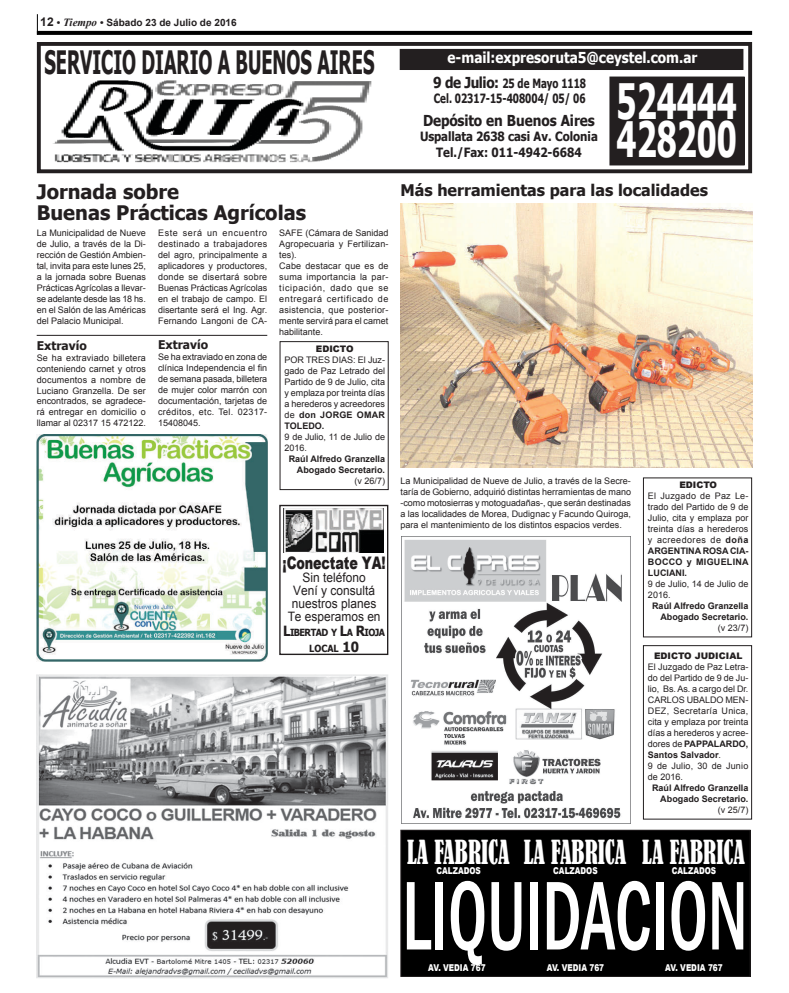
<style>
.page{position:relative;width:789px;height:993px;background:#fff}
.page>*{position:absolute;margin:0;border:0;box-sizing:border-box;transform-origin:0 0}
.t1{font:500 condensed 101px "Franklin Gothic";color:#fff;scale:.69 1}
.t2{font:700 48.7px/38.3px "Tahoma";color:#fff;scale:.65 1}
.t3{font:700 32.2px "Tahoma";color:#231f20;scale:.56 1}
.t4{font:condensed 31.1px "Bernard";color:#fff;scale:.78 1}
.t5{font:700 20px/21px "Tahoma";color:#231f20}
.t6{font:900 17.3px "Arial";letter-spacing:-.01em;color:#231f20;scale:.74 1}
.t7{font:700 16px "Tahoma";color:#231f20}
.t8{font:700 15.1px "Tahoma";color:#fff;scale:.9 1}
.t9{font:700 15.1px "Tahoma";color:#231f20;scale:.9 1}
.t10{font:13px/13px "Arial";color:#231f20;text-align:center;scale:.92 1}
.t11{font:700 12.8px/15.3px "Tahoma";color:#231f20;text-align:center;scale:.9 1}
.t12{font:700 12.8px/15.3px "Tahoma";color:#231f20;scale:.76 1}
.t13{font:700 12px "Tahoma";color:#231f20}
.t14{font:700 10px "Arial";color:#231f20}
.t15{font:700 9.8px/15.7px "Tahoma";letter-spacing:-.055em;color:#231f20;text-align:center;scale:.92 1}
.t16{font:900 9.4px "Arial";color:#fff;scale:.78 1}
.t17{font:9px/11px "Arial";color:#231f20;text-align:justify}
.t18{font:9px/11px "Arial";letter-spacing:.02em;color:#231f20}
.t19{font:700 9px/11px "Arial";color:#231f20;text-align:right}
.t20{font:900 9px "Arial";color:#231f20}
.s1{font-size:12px}
.s2{font-family:"Times New Roman";font-style:italic;font-size:11px}
.s3{font-weight:700}
.s4{font-size:14px}
.s5{font-size:15.1px}
</style>
<div class="page">
<svg style="left:37px;top:14px;width:1px;height:17px"></svg>
<svg style="left:37px;top:31px;width:714px;height:4px;background:#050505"></svg>
<img style="left:37px;top:674px;width:351px;height:304px">
<div style="left:400px;top:830px;width:349px;height:146px;background:#000"></div>
<div style="left:400px;top:829px;width:349px;height:147px;border:1px solid #231f20"></div>
<div style="left:37px;top:42px;width:714px;height:131px;border:4px solid #231f20"></div>
<img style="left:53px;top:80px;width:319px;height:83px">
<div style="left:400px;top:49px;width:342px;height:20px;background:#231f20"></div>
<div style="left:399px;top:49px;width:344px;height:21px;border:1px solid #231f20"></div>
<div style="left:609px;top:77px;width:134px;height:88px;background:#231f20"></div>
<div style="left:609px;top:76px;width:135px;height:89px;border:1px solid #231f20"></div>
<div style="left:279px;top:341px;width:109px;height:149px;border:1px solid #231f20"></div>
<div style="left:642px;top:645px;width:109px;height:174px;border:1px solid #231f20"></div>
<hr style="left:37px;top:335px;width:230px;height:1px;background:#231f20">
<img style="left:401px;top:536px;width:229px;height:287px">
<img style="left:400px;top:204px;width:351px;height:263px">
<img style="left:37px;top:434px;width:230px;height:227px">
<div style="left:279px;top:504px;width:109px;height:150px;border:1px solid #231f20"></div>
<img style="left:283px;top:508px;width:100px;height:44px">
<p class="t14" style="left:40px;top:16px;width:198px"><span class="s1">12</span> • <span class="s2">Tiempo</span> • Sábado 23 de Julio de 2016</p>
<h3 class="t3" style="left:44px;top:39px;width:590px">SERVICIO DIARIO A BUENOS AIRES</h3>
<h3 class="t5" style="left:37px;top:180px;width:270px">Jornada sobre<br>Buenas Prácticas Agrícolas</h3>
<p class="t17" style="left:37px;top:228px;width:111px">La Municipalidad de Nueve de Julio, a través de la Di&shy;rección de Gestión Ambien&shy;tal, invita para este lunes 25, a la jornada sobre Buenas Prácticas Agrícolas a llevar&shy;se adelante desde las 18 hs. en el Salón de las Américas del Palacio Municipal.</p>
<p class="t17" style="left:158px;top:228px;width:111px">Este será un encuentro destinado a trabajadores del agro, principalmente a aplicadores y productores, donde se disertará sobre Buenas Prácticas Agrícolas en el trabajo de campo. El disertante será el Ing. Agr.<br>Fernando Langoni de CA-</p>
<p class="t18" style="left:279px;top:228px;width:111px">SAFE (Cámara de Sanidad<br>Agropecuaria y Fertilizan&shy;tes).<br>Cabe destacar que es de suma importancia la par&shy;ticipación, dado que se entregará certificado de asistencia, que posterior&shy;mente servirá para el carnet habilitante.</p>
<h3 class="t13" style="left:37px;top:337px;width:51px">Extravío</h3>
<p class="t17" style="left:37px;top:352px;width:111px">Se ha extraviado billetera conteniendo carnet y otros documentos a nombre de Luciano Granzella. De ser encontrados, se agradece&shy;rá entregar en domicilio o llamar al 02317 15 472122.</p>
<h3 class="t13" style="left:158px;top:336px;width:51px">Extravío</h3>
<p class="t17" style="left:158px;top:351px;width:111px">Se ha extraviado en zona de clínica Independencia el fin de semana pasada, billetera de mujer color marrón con documentación, tarjetas de créditos, etc. Tel. 02317- 15408045.</p>
<p class="t20" style="left:316px;top:342px;width:39px">EDICTO</p>
<p class="t17" style="left:284px;top:354px;width:102px">POR TRES DIAS: El Juz&shy;gado de Paz Letrado del Partido de 9 de Julio, cita y emplaza por treinta días a herederos y acreedores de <span class="s3">don JORGE OMAR TOLEDO.</span></p>
<p class="t17" style="left:284px;top:431px;width:102px">9 de Julio, 11 de Julio de<br>2016.</p>
<p class="t19" style="left:288px;top:453px;width:98px">Raúl Alfredo Granzella<br>Abogado Secretario.</p>
<p class="t17" style="left:354px;top:475px;width:32px">(v 26/7)</p>
<h3 class="t6" style="left:282px;top:550px;width:141px">¡Conectate YA!</h3>
<h3 class="t10" style="left:287px;top:570px;width:102px">Sin teléfono<br>Vení y consultá nuestros planes<br>Te esperamos en</h3>
<p class="t15" style="left:283px;top:624px;width:112px"><span class="s4">L</span>IBERTAD Y <span class="s4">L</span>A <span class="s4">R</span>IOJA<br>LOCAL <span class="s4">10</span></p>
<h3 class="t8" style="left:447px;top:47px;width:279px">e-mail:expresoruta5@ceystel.com.ar</h3>
<h3 class="t12" style="left:433px;top:75px;width:202px"><span class="s5">9 de Julio:</span> 25 de Mayo 1118<br>Cel. 02317-15-408004/ 05/ 06</h3>
<h3 class="t9" style="left:423px;top:110px;width:192px">Depósito en Buenos Aires</h3>
<h3 class="t11" style="left:420px;top:128px;width:199px">Uspallata 2638 casi Av. Colonia<br>Tel./Fax: 011-4942-6684</h3>
<h2 class="t2" style="left:616px;top:79px;width:186px">524444<br>428200</h2>
<h3 class="t7" style="left:400px;top:178px;width:309px">Más herramientas para las localidades</h3>
<p class="t17" style="left:400px;top:475px;width:232px">La Municipalidad de Nueve de Julio, a través de la Secre&shy;taría de Gobierno, adquirió distintas herramientas de mano -como motosierras y motoguadañas-, que serán destinadas a las localidades de Morea, Dudignac y Facundo Quiroga, para el mantenimiento de los distintos espacios verdes.</p>
<p class="t20" style="left:679px;top:478px;width:39px">EDICTO</p>
<p class="t17" style="left:647px;top:490px;width:102px">El Juzgado de Paz Le&shy;trado del Partido de 9 de Julio, cita y emplaza por treinta días a herederos y acreedores de <span class="s3">doña ARGENTINA ROSA CIA-BOCCO y MIGUELINA LUCIANI.</span></p>
<p class="t17" style="left:647px;top:578px;width:102px">9 de Julio, 14 de Julio de<br>2016.</p>
<p class="t19" style="left:651px;top:601px;width:98px">Raúl Alfredo Granzella<br>Abogado Secretario.</p>
<p class="t17" style="left:717px;top:622px;width:32px">(v 23/7)</p>
<p class="t20" style="left:653px;top:648px;width:90px">EDICTO JUDICIAL</p>
<p class="t17" style="left:647px;top:661px;width:102px;text-align:left">El Juzgado de Paz Letra&shy;do del Partido de 9 de Ju&shy;lio, Bs. As. a cargo del Dr.<br>CARLOS UBALDO MEN-<br>DEZ, Secretaría Unica, cita y emplaza por treinta días a herederos y acree&shy;dores de <span class="s3">PAPPALARDO,<br>Santos Salvador</span>.<br>9 de Julio, 30 de Junio de 2016.</p>
<p class="t19" style="left:651px;top:782px;width:98px">Raúl Alfredo Granzella<br>Abogado Secretario.</p>
<p class="t17" style="left:717px;top:804px;width:32px">(v 25/7)</p>
<h3 class="t4" style="left:642px;top:834px;width:133px">LA FABRICA</h3>
<p class="t16" style="left:671px;top:863px;width:58px">CALZADOS</p>
<h1 class="t1" style="left:402px;top:849px;width:501px">LIQUIDACION</h1>
<p class="t16" style="left:428px;top:960px;width:75px">AV. VEDIA 767</p>
<p class="t16" style="left:546px;top:960px;width:75px">AV. VEDIA 767</p>
<p class="t16" style="left:665px;top:960px;width:75px">AV. VEDIA 767</p>
<h3 class="t4" style="left:407px;top:834px;width:133px">LA FABRICA</h3>
<p class="t16" style="left:436px;top:863px;width:58px">CALZADOS</p>
<h3 class="t4" style="left:523px;top:834px;width:133px">LA FABRICA</h3>
<p class="t16" style="left:553px;top:863px;width:58px">CALZADOS</p>
</div>
